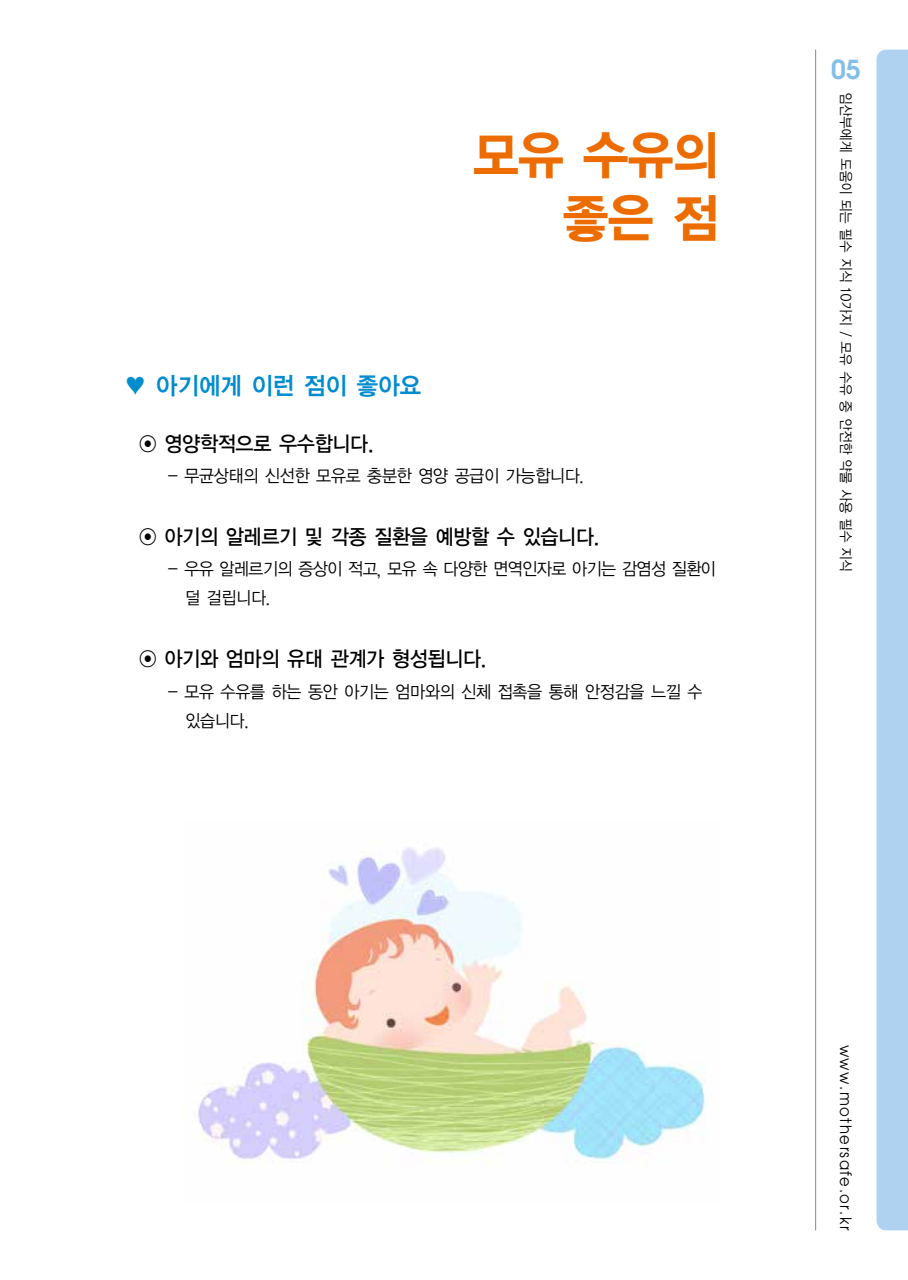
<style>
.page{position:relative;width:908px;height:1280px;background:#fff}
.page>*{position:absolute;margin:0;border:0;box-sizing:border-box;transform-origin:0 0}
.t1{font:52.5px/63px "YGO15";letter-spacing:-.1em;color:#ed6c00;text-align:right;scale:.95 1}
.t2{font:600 26.25px "Avant Garde";color:#83bee8}
.t3{font:24.5px "YGO14";letter-spacing:-.08em;color:#008ccf}
.t4{font:21px "YGO13";letter-spacing:-.09em;color:#000;scale:.93 1}
.t5{font:17.5px/28.9px "YGO12";letter-spacing:-.09em;color:#000;scale:.93 1}
.t6{font:17.5px/28.9px "YGO12";letter-spacing:-.11em;color:#000;scale:.93 1}
.t7{font:15.75px "Avant Garde";letter-spacing:.1em;color:#000;scale:.94 1}
.t8{font:14px "YGO12";letter-spacing:-.08em;color:#000;scale:.93 1}
</style>
<div class="page">
<div style="left:876px;top:50px;width:32px;height:1180px;background:#aed2ef"></div>
<hr style="left:815px;top:50px;width:1px;height:1180px;background:#898989">
<img style="left:198px;top:847px;width:507px;height:317px">
<h1 class="t1" style="left:471px;top:124px;width:264px">모유 수유의 좋은 점</h1>
<h3 class="t3" style="left:123px;top:372px;width:300px">♥ 아기에게 이런 점이 좋아요</h3>
<p class="t4" style="left:138px;top:432px;width:257px">⊙ 영양학적으로 우수합니다.</p>
<p class="t5" style="left:167px;top:462px;width:450px">- 무균상태의 신선한 모유로 충분한 영양 공급이 가능합니다.</p>
<p class="t4" style="left:138px;top:525px;width:499px">⊙ 아기의 알레르기 및 각종 질환을 예방할 수 있습니다.</p>
<p class="t6" style="left:185px;top:555px;width:573px;text-indent:-17px">- 우유 알레르기의 증상이 적고, 모유 속 다양한 면역인자로 아기는 감염성 질환이 덜 걸립니다.</p>
<p class="t4" style="left:138px;top:647px;width:378px">⊙ 아기와 엄마의 유대 관계가 형성됩니다.</p>
<p class="t5" style="left:185px;top:677px;width:559px;text-indent:-17px">- 모유 수유를 하는 동안 아기는 엄마와의 신체 접촉을 통해 안정감을 느낄 수 있습니다.</p>
<h2 class="t2" style="left:831px;top:52px;width:31px">05</h2>
<p class="t8" style="left:853px;top:92px;width:518px;rotate:90deg">임산부에게 도움이 되는 필수 지식 10가지 / 모유 수유 중 안전한 약물 사용 필수 지식</p>
<p class="t7" style="left:855px;top:1044px;width:199px;rotate:90deg">www.mothersafe.or.kr</p>
</div>
